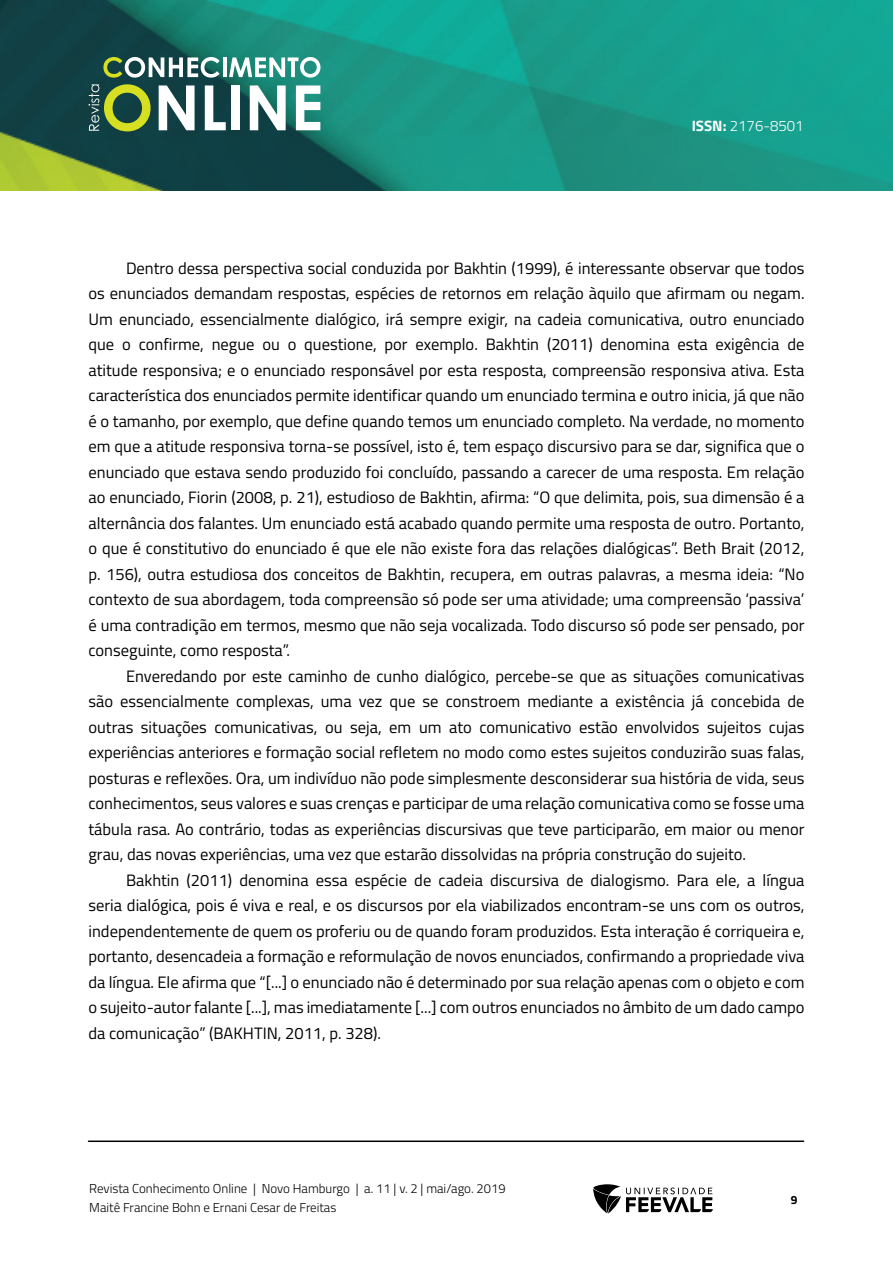
<style>
.page{position:relative;width:893px;height:1263px;background:#fff}
.page>*{position:absolute;margin:0;border:0;box-sizing:border-box;transform-origin:0 0}
.Corpo{font:16.5px/25.5px "Titillium Web";color:#000;text-align:justify}
.t1{font:300 15px "Titillium Web";color:#fff}
.t2{font:300 12.9px/19.5px "Titillium Web";color:#000}
.t3{font:700 12px "Titillium Web";color:#000}
.s1{font-weight:700}
</style>
<div class="page">
<img style="left:0;top:0;width:893px;height:190px">
<svg style="left:593px;top:1184px;width:120px;height:29px"></svg>
<svg style="left:103px;top:57px;width:117px;height:21px"></svg>
<hr style="left:223px;top:57px;width:3px;height:20px;background:#fff">
<svg style="left:229px;top:57px;width:91px;height:21px"></svg>
<svg style="left:88px;top:84px;width:63px;height:47px;background:#5e7e3f"></svg>
<svg style="left:159px;top:85px;width:36px;height:45px"></svg>
<svg style="left:205px;top:85px;width:21px;height:45px"></svg>
<div style="left:232px;top:85px;width:8px;height:45px;background:#fff"></div>
<svg style="left:250px;top:85px;width:36px;height:45px"></svg>
<svg style="left:296px;top:85px;width:24px;height:45px"></svg>
<hr style="left:88px;top:1140px;width:716px;height:2px;background:#000">
<p class="t1" style="left:692px;top:115px;width:114px"><span class="s1">ISSN:</span> 2176-8501</p>
<p class="Corpo" style="left:88px;top:254px;width:718px;text-indent:38px">Dentro dessa perspectiva social conduzida por Bakhtin (1999), é interessante observar que todos os enunciados demandam respostas, espécies de retornos em relação àquilo que afirmam ou negam.<br>Um enunciado, essencialmente dialógico, irá sempre exigir, na cadeia comunicativa, outro enunciado que o confirme, negue ou o questione, por exemplo. Bakhtin (2011) denomina esta exigência de atitude responsiva; e o enunciado responsável por esta resposta, compreensão responsiva ativa. Esta característica dos enunciados permite identificar quando um enunciado termina e outro inicia, já que não é o tamanho, por exemplo, que define quando temos um enunciado completo. Na verdade, no momento em que a atitude responsiva torna-se possível, isto é, tem espaço discursivo para se dar, significa que o enunciado que estava sendo produzido foi concluído, passando a carecer de uma resposta. Em relação ao enunciado, Fiorin (2008, p. 21), estudioso de Bakhtin, afirma: “O que delimita, pois, sua dimensão é a alternância dos falantes. Um enunciado está acabado quando permite uma resposta de outro. Portanto, o que é constitutivo do enunciado é que ele não existe fora das relações dialógicas”. Beth Brait (2012, p. 156), outra estudiosa dos conceitos de Bakhtin, recupera, em outras palavras, a mesma ideia: “No contexto de sua abordagem, toda compreensão só pode ser uma atividade; uma compreensão ‘passiva’ é uma contradição em termos, mesmo que não seja vocalizada. Todo discurso só pode ser pensado, por conseguinte, como resposta”.</p>
<p class="Corpo" style="left:88px;top:662px;width:717px;text-indent:38px">Enveredando por este caminho de cunho dialógico, percebe-se que as situações comunicativas são essencialmente complexas, uma vez que se constroem mediante a existência já concebida de outras situações comunicativas, ou seja, em um ato comunicativo estão envolvidos sujeitos cujas experiências anteriores e formação social refletem no modo como estes sujeitos conduzirão suas falas, posturas e reflexões. Ora, um indivíduo não pode simplesmente desconsiderar sua história de vida, seus conhecimentos, seus valores e suas crenças e participar de uma relação comunicativa como se fosse uma tábula rasa. Ao contrário, todas as experiências discursivas que teve participarão, em maior ou menor grau, das novas experiências, uma vez que estarão dissolvidas na própria construção do sujeito.</p>
<p class="Corpo" style="left:88px;top:866px;width:718px;text-indent:38px">Bakhtin (2011) denomina essa espécie de cadeia discursiva de dialogismo. Para ele, a língua seria dialógica, pois é viva e real, e os discursos por ela viabilizados encontram-se uns com os outros, independentemente de quem os proferiu ou de quando foram produzidos. Esta interação é corriqueira e, portanto, desencadeia a formação e reformulação de novos enunciados, confirmando a propriedade viva da língua. Ele afirma que “[...] o enunciado não é determinado por sua relação apenas com o objeto e com o sujeito-autor falante [...], mas imediatamente [...] com outros enunciados no âmbito de um dado campo da comunicação” (BAKHTIN, 2011, p. 328).</p>
<p class="t2" style="left:89px;top:1178px;width:418px">Revista Conhecimento Online | Novo Hamburgo | a. 11 | v. 2 | mai/ago. 2019<br>Maitê Francine Bohn e Ernani Cesar de Freitas</p>
<p class="t3" style="left:791px;top:1190px;width:8px">9</p>
</div>
